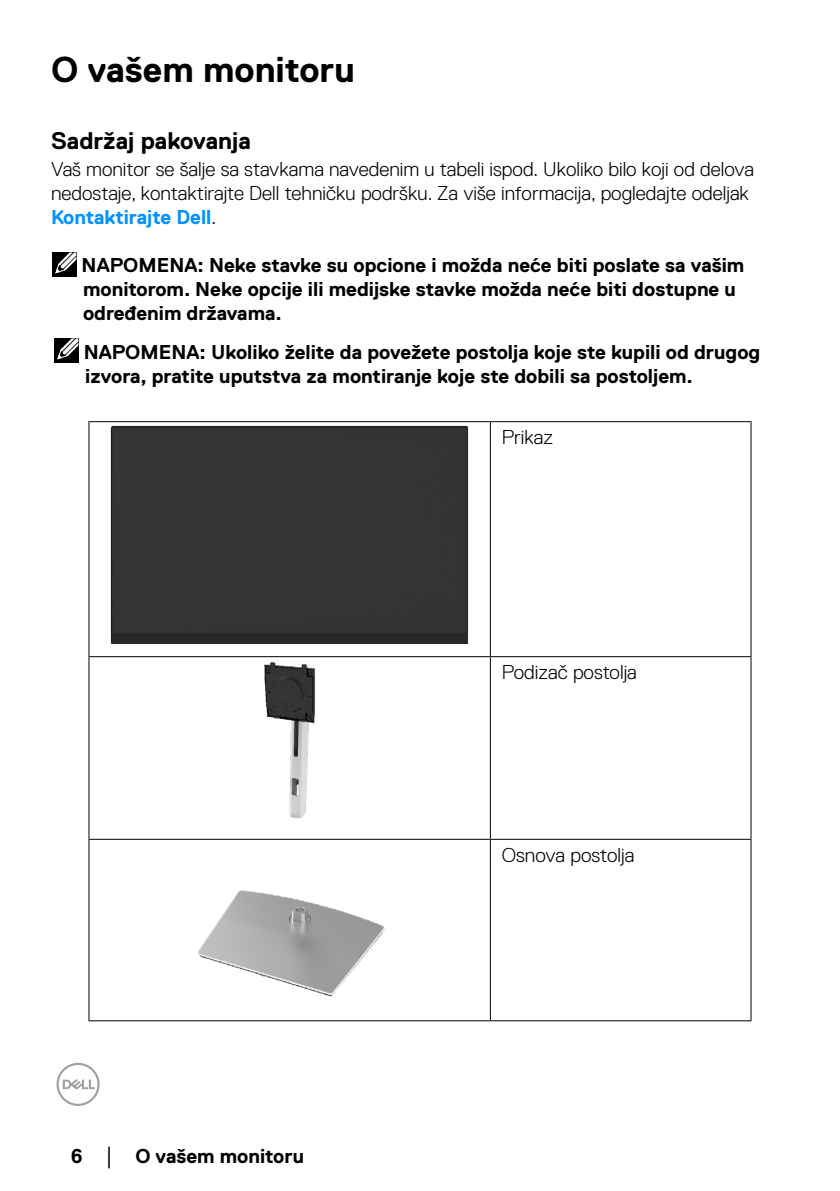
<style>
.page{position:relative;width:840px;height:1191px;background:#fff}
.page>*{position:absolute;margin:0;border:0;box-sizing:border-box;transform-origin:0 0}
.t1{font:700 36px "Dell Replica";color:#000}
.t2{font:700 24px "Dell Replica";color:#000}
.t3{font:700 20px/24px "Dell Replica";color:#000}
.t4{font:300 20px/24px "Dell Replica";color:#000}
.s1{font-weight:700;color:#0091ff}
.s2{font-family:"Times New Roman";font-weight:400;font-size:18px}
</style>
<div class="page">
<svg style="left:56px;top:1062px;width:44px;height:44px"></svg>
<div style="left:52px;top:253px;width:24px;height:24px;background:#000"></div>
<svg style="left:54px;top:252px;width:22px;height:22px"></svg>
<div style="left:54px;top:338px;width:24px;height:25px;background:#000"></div>
<svg style="left:57px;top:338px;width:21px;height:22px"></svg>
<hr style="left:88px;top:421px;width:402px;height:1px;background:#000">
<hr style="left:88px;top:422px;width:1px;height:234px;background:#000">
<hr style="left:490px;top:421px;width:261px;height:1px;background:#000">
<hr style="left:489px;top:422px;width:1px;height:234px;background:#000">
<hr style="left:750px;top:422px;width:1px;height:234px;background:#000">
<hr style="left:88px;top:656px;width:402px;height:1px;background:#000">
<hr style="left:88px;top:657px;width:1px;height:182px;background:#000">
<hr style="left:490px;top:656px;width:261px;height:1px;background:#000">
<hr style="left:489px;top:657px;width:1px;height:182px;background:#000">
<hr style="left:750px;top:657px;width:1px;height:182px;background:#000">
<hr style="left:88px;top:839px;width:402px;height:1px;background:#000">
<hr style="left:88px;top:840px;width:1px;height:180px;background:#000">
<hr style="left:490px;top:839px;width:261px;height:1px;background:#000">
<hr style="left:489px;top:840px;width:1px;height:180px;background:#000">
<hr style="left:750px;top:840px;width:1px;height:180px;background:#000">
<hr style="left:88px;top:1020px;width:402px;height:1px;background:#000">
<hr style="left:490px;top:1020px;width:261px;height:1px;background:#000">
<div style="left:110px;top:425px;width:359px;height:219px;background:#343434"></div>
<img style="left:264px;top:662px;width:51px;height:157px">
<img style="left:197px;top:890px;width:188px;height:107px">
<h1 class="t1" style="left:51px;top:49px;width:305px">O vašem monitoru</h1>
<p class="t2" style="left:51px;top:127px;width:201px">Sadržaj pakovanja</p>
<p class="t4" style="left:51px;top:157px;width:704px">Vaš monitor se šalje sa stavkama navedenim u tabeli ispod. Ukoliko bilo koji od delova nedostaje, kontaktirajte Dell tehničku podršku. Za više informacija, pogledajte odeljak<br><span class="s1">Kontaktirajte Dell</span>.</p>
<p class="t3" style="left:82px;top:253px;width:663px">NAPOMENA: Neke stavke su opcione i možda neće biti poslate sa vašim monitorom. Neke opcije ili medijske stavke možda neće biti dostupne u određenim državama.</p>
<p class="t3" style="left:84px;top:340px;width:677px">NAPOMENA: Ukoliko želite da povežete postolja koje ste kupili od drugog izvora, pratite uputstva za montiranje koje ste dobili sa postoljem.</p>
<p class="t4" style="left:501px;top:425px;width:53px">Prikaz</p>
<p class="t4" style="left:501px;top:660px;width:136px">Podizač postolja</p>
<p class="t3" style="left:71px;top:1144px;width:234px">6 <span class="s2">│</span> O vašem monitoru</p>
<p class="t4" style="left:501px;top:843px;width:134px">Osnova postolja</p>
</div>
